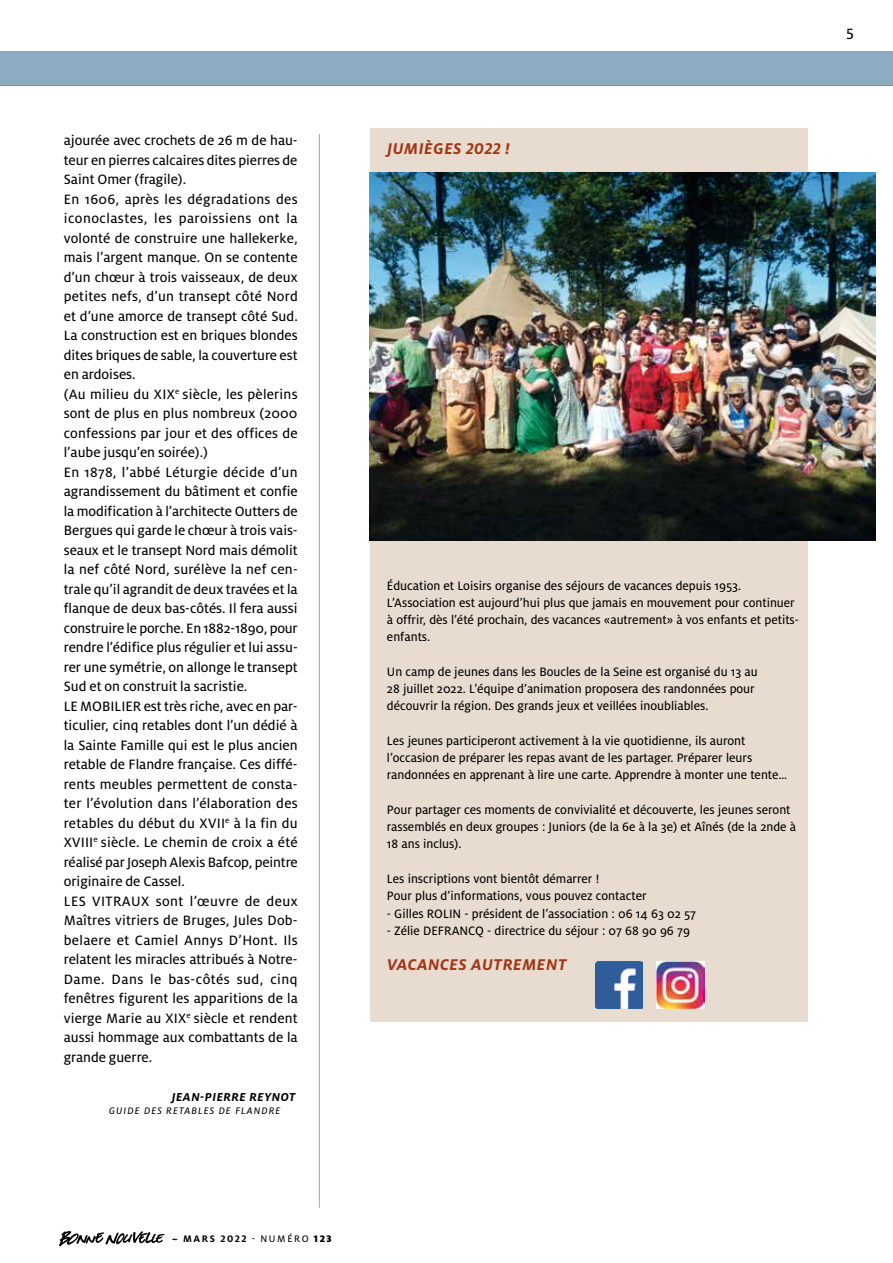
<style>
.page{position:relative;width:893px;height:1263px;background:#fff}
.page>*{position:absolute;margin:0;border:0;box-sizing:border-box;transform-origin:0 0}
.t1{font:italic 700 17.25px "Milo OT";letter-spacing:.03em;color:#a13617}
.t2{font:16.5px "Milo OT Text";color:#000}
.t3{font:15px/19.5px "Milo OT Text";color:#000}
.t4{font:13.5px/17.2px "Milo OT Text";color:#000}
.t5{font:italic 700 12.75px "Milo OT";letter-spacing:.04em;color:#000}
.t6{font:10.5px "Milo OT Text Ita";letter-spacing:.1em;color:#000}
.t7{font:700 10.5px "Milo OT";letter-spacing:.15em;color:#000}
.s1{font-style:italic}
.s2{font-family:"Milo OT Text";font-weight:400}
.s3{font-weight:900}
</style>
<div class="page">
<hr style="left:319px;top:134px;width:1px;height:1074px;background:#8dacc2">
<div style="left:370px;top:128px;width:438px;height:893px;background:#e8dbd0"></div>
<img style="left:370px;top:172px;width:506px;height:368px">
<img style="left:595px;top:961px;width:48px;height:48px">
<img style="left:657px;top:961px;width:48px;height:48px">
<svg style="left:59px;top:1231px;width:106px;height:15px"></svg>
<div style="left:0;top:51px;width:893px;height:34px;background:#8dacc2"></div>
<hr style="left:0;top:85px;width:893px;height:1px;background:#87888a">
<p class="t3" style="left:64px;top:131px;width:236px">ajourée avec crochets de 26 m de hau&shy;teur en pierres calcaires dites pierres de Saint Omer (fragile).<br>En 1606, après les dégradations des iconoclastes, les paroissiens ont la volonté de construire une hallekerke, mais l’argent manque. On se contente d’un chœur à trois vaisseaux, de deux petites nefs, d’un transept côté Nord et d’une amorce de transept côté Sud.<br>La construction est en briques blondes dites briques de sable, la couverture est en ardoises.<br>(Au milieu du XIX<sup>e</sup> siècle, les pèlerins sont de plus en plus nombreux (2000 confessions par jour et des offices de l’aube jusqu’en soirée).)<br>En 1878, l’abbé Léturgie décide d’un agrandissement du bâtiment et confie la modification à l’architecte Outters de Bergues qui garde le chœur à trois vais&shy;seaux et le transept Nord mais démolit la nef côté Nord, surélève la nef cen&shy;trale qu’il agrandit de deux travées et la flanque de deux bas-côtés. Il fera aussi construire le porche. En 1882-1890, pour rendre l’édifice plus régulier et lui assu&shy;rer une symétrie, on allonge le transept Sud et on construit la sacristie.<br>LE MOBILIER est très riche, avec en par&shy;ticulier, cinq retables dont l’un dédié à la Sainte Famille qui est le plus ancien retable de Flandre française. Ces diffé&shy;rents meubles permettent de consta&shy;ter l’évolution dans l’élaboration des retables du début du XVII<sup>e</sup> à la fin du XVIII<sup>e</sup> siècle. Le chemin de croix a été réalisé par Joseph Alexis Bafcop, peintre originaire de Cassel.<br>LES VITRAUX sont l’œuvre de deux Maîtres vitriers de Bruges, Jules Dob&shy;belaere et Camiel Annys D’Hont. Ils relatent les miracles attribués à Notre-Dame. Dans le bas-côtés sud, cinq fenêtres figurent les apparitions de la vierge Marie au XIX<sup>e</sup> siècle et rendent aussi hommage aux combattants de la grande guerre.</p>
<p class="t5" style="left:172px;top:1090px;width:125px">JEAN-PIERRE REYNOT</p>
<p class="t6" style="left:109px;top:1105px;width:173px">GUIDE DES RETABLES DE FLANDRE</p>
<p class="t7" style="left:172px;top:1233px;width:161px"><span class="s1">~</span> MARS 2022 <span class="s2">- NUMÉRO</span> <span class="s3">123</span></p>
<p class="t1" style="left:387px;top:139px;width:124px">JUMIÈGES 2022 !</p>
<p class="t2" style="left:846px;top:24px;width:9px">5</p>
<p class="t4" style="left:387px;top:577px;width:413px">Éducation et Loisirs organise des séjours de vacances depuis 1953.<br>L’Association est aujourd’hui plus que jamais en mouvement pour continuer à offrir, dès l’été prochain, des vacances «autrement» à vos enfants et petits&shy;enfants.</p>
<p class="t4" style="left:387px;top:663px;width:372px">Un camp de jeunes dans les Boucles de la Seine est organisé du 13 au<br>28 juillet 2022. L’équipe d’animation proposera des randonnées pour découvrir la région. Des grands jeux et veillées inoubliables.</p>
<p class="t4" style="left:387px;top:732px;width:402px">Les jeunes participeront activement à la vie quotidienne, ils auront l’occasion de préparer les repas avant de les partager. Préparer leurs randonnées en apprenant à lire une carte. Apprendre à monter une tente…</p>
<p class="t4" style="left:387px;top:801px;width:411px">Pour partager ces moments de convivialité et découverte, les jeunes seront rassemblés en deux groupes : Juniors (de la 6e à la 3e) et Aînés (de la 2nde à<br>18 ans inclus).</p>
<p class="t4" style="left:387px;top:870px;width:261px">Les inscriptions vont bientôt démarrer !<br>Pour plus d’informations, vous pouvez contacter</p>
<p class="t4" style="left:387px;top:905px;width:311px">- Gilles ROLIN - président de l’association : 06 14 63 02 57</p>
<p class="t4" style="left:387px;top:922px;width:304px">- Zélie DEFRANCQ - directrice du séjour : 07 68 90 96 79</p>
<p class="t1" style="left:387px;top:955px;width:181px">VACANCES AUTREMENT</p>
</div>
